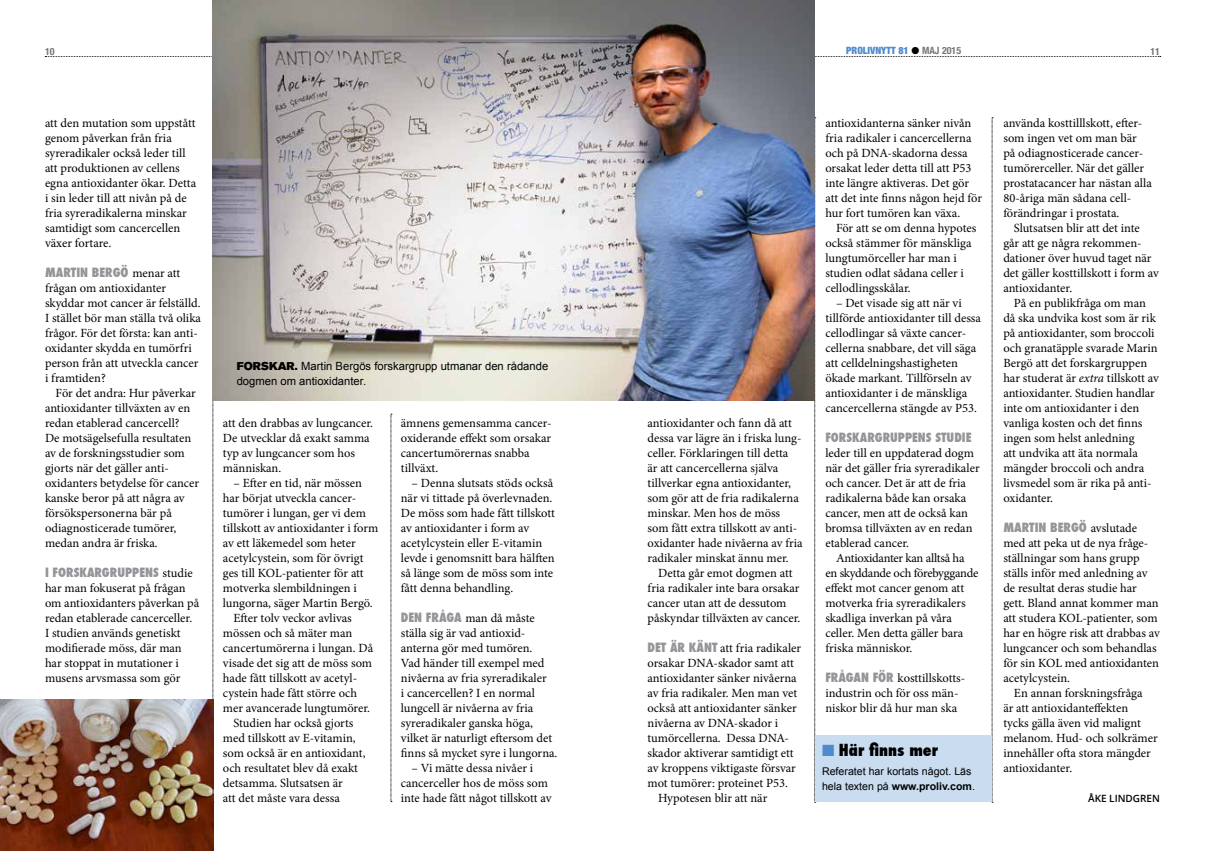
<style>
.page{position:relative;width:1205px;height:851px;background:#fff}
.page>*{position:absolute;margin:0;border:0;box-sizing:border-box;transform-origin:0 0}
.t1{font:800 condensed 16.25px "Futura";color:#000}
.t2{font:12.5px/15px "Minion Pro";color:#000}
.t3{font:800 condensed 12.5px "Futura";color:#939598}
.t4{font:11.25px/15px "Arial";color:#000}
.t5{font:10.62px/15px "Arial";color:#000}
.t6{font:900 condensed 10px "Helvetica Neue";color:#4e8bcc}
.t7{font:600 10px "Open Sans";color:#000}
.t8{font:700 condensed 10px "Helvetica Neue";color:#757779}
.s1{color:#000}
.s2{font-weight:700;color:#757779}
.s3{font-family:"Minion Pro";font-weight:400;font-stretch:normal;color:#000}
.s4{font-family:"Akzidenz Grotesk BQ Super"}
.s5{font-family:"Futura";font-weight:800;font-stretch:condensed;color:#939598}
.s6{color:#4e8bcc}
.s7{font-weight:700}
.s8{font-style:italic}
</style>
<div class="page">
<svg style="left:815px;top:56px;width:345px;height:1px"></svg>
<svg style="left:45px;top:56px;width:168px;height:1px"></svg>
<svg style="left:814px;top:118px;width:2px;height:684px"></svg>
<svg style="left:213px;top:400px;width:1px;height:402px"></svg>
<img style="left:213px;top:0;width:602px;height:400px">
<svg style="left:391px;top:414px;width:1px;height:388px"></svg>
<svg style="left:992px;top:118px;width:1px;height:684px"></svg>
<div style="left:815px;top:735px;width:177px;height:66px;background:#cadcf0"></div>
<img style="left:0;top:699px;width:213px;height:151px">
<p class="t6" style="left:846px;top:43px;width:116px">PROLIVNYTT 81 <span class="s1">●</span> <span class="s2">MAJ 2015</span></p>
<p class="t8" style="left:45px;top:43px;width:11px">10</p>
<p class="t8" style="left:1150px;top:43px;width:11px">11</p>
<p class="t2" style="left:45px;top:115px;width:153px">att den mutation som uppstått genom påverkan från fria syreradikaler också leder till att produktionen av cellens egna antioxidanter ökar. Detta i sin leder till att nivån på de fria syreradikalerna minskar samtidigt som cancercellen växer fortare.</p>
<p class="t3" style="left:45px;top:263px;width:137px">MARTIN BERGÖ <span class="s3">menar att</span></p>
<p class="t2" style="left:45px;top:280px;width:158px">frågan om antioxidanter skyddar mot cancer är felställd.<br>I stället bör man ställa två olika frågor. För det första: kan anti&shy;oxidanter skydda en tumörfri person från att utveckla cancer i framtiden?</p>
<p class="t2" style="left:45px;top:385px;width:156px;text-indent:11px">För det andra: Hur påverkar antioxidanter tillväxten av en redan etablerad cancercell?<br>De motsägelsefulla resultaten av de forskningsstudier som gjorts när det gäller anti&shy;oxidanters betydelse för cancer kanske beror på att några av försökspersonerna bär på odiagnosticerade tumörer, medan andra är friska.</p>
<p class="t3" style="left:45px;top:563px;width:149px">I FORSKARGRUPPENS <span class="s3">studie</span></p>
<p class="t2" style="left:45px;top:580px;width:156px">har man fokuserat på frågan om antioxidanters påverkan på redan etablerade cancerceller.<br>I studien används genetiskt modifierade möss, där man har stoppat in mutationer i musens arvsmassa som gör</p>
<p class="t4" style="left:237px;top:359px;width:313px"><span class="s4">FORSKAR.</span> Martin Bergös forskargrupp utmanar den rådande dogmen om antioxidanter.</p>
<p class="t2" style="left:223px;top:415px;width:152px">att den drabbas av lungcancer.<br>De utvecklar då exakt samma typ av lungcancer som hos människan.</p>
<p class="t2" style="left:234px;top:475px;width:130px">– Efter en tid, när mössen</p>
<p class="t2" style="left:223px;top:490px;width:135px">har börjat utveckla cancer-</p>
<p class="t2" style="left:223px;top:505px;width:145px">tumörer i lungan, ger vi dem</p>
<p class="t2" style="left:223px;top:520px;width:157px">tillskott av antioxidanter i form</p>
<p class="t2" style="left:223px;top:535px;width:134px">av ett läkemedel som heter</p>
<p class="t2" style="left:223px;top:550px;width:142px">acetylcystein, som för övrigt</p>
<p class="t2" style="left:223px;top:565px;width:142px">ges till KOL-patienter för att</p>
<p class="t2" style="left:223px;top:580px;width:135px">motverka slembildningen i</p>
<p class="t2" style="left:223px;top:595px;width:151px">lungorna, säger Martin Bergö.</p>
<p class="t2" style="left:234px;top:610px;width:120px">Efter tolv veckor avlivas</p>
<p class="t2" style="left:223px;top:625px;width:131px">mössen och så mäter man</p>
<p class="t2" style="left:223px;top:640px;width:152px">cancertumörerna i lungan. Då</p>
<p class="t2" style="left:223px;top:655px;width:151px">visade det sig att de möss som</p>
<p class="t2" style="left:223px;top:670px;width:134px">hade fått tillskott av acetyl-</p>
<p class="t2" style="left:223px;top:685px;width:136px">cystein hade fått större och</p>
<p class="t2" style="left:223px;top:700px;width:149px">mer avancerade lungtumörer.</p>
<p class="t2" style="left:234px;top:715px;width:121px">Studien har också gjorts</p>
<p class="t2" style="left:223px;top:730px;width:134px">med tillskott av E-vitamin,</p>
<p class="t2" style="left:223px;top:745px;width:144px">som också är en antioxidant,</p>
<p class="t2" style="left:223px;top:760px;width:137px">och resultatet blev då exakt</p>
<p class="t2" style="left:223px;top:775px;width:121px">detsamma. Slutsatsen är</p>
<p class="t2" style="left:223px;top:790px;width:118px">att det måste vara dessa</p>
<p class="t2" style="left:401px;top:415px;width:152px">ämnens gemensamma cancer&shy;oxiderande effekt som orsakar cancertumörernas snabba tillväxt.</p>
<p class="t2" style="left:401px;top:475px;width:156px;text-indent:11px">– Denna slutsats stöds också när vi tittade på överlevnaden.<br>De möss som hade fått tillskott av antioxidanter i form av acetylcystein eller E-vitamin levde i genomsnitt bara hälften så länge som de möss som inte fått denna behandling.</p>
<p class="t2" style="left:401px;top:610px;width:158px"><span class="s5">DEN FRÅGA</span> man då måste ställa sig är vad antioxid&shy;anterna gör med tumören.<br>Vad händer till exempel med nivåerna av fria syreradikaler<br>i cancercellen? I en normal lungcell är nivåerna av fria syreradikaler ganska höga, vilket är naturligt eftersom det finns så mycket syre i lungorna.</p>
<p class="t2" style="left:401px;top:760px;width:152px;text-indent:11px">– Vi mätte dessa nivåer i cancerceller hos de möss som inte hade fått något tillskott av</p>
<p class="t2" style="left:647px;top:415px;width:157px">antioxidanter och fann då att dessa var lägre än i friska lung&shy;celler. Förklaringen till detta<br>är att cancercellerna själva tillverkar egna antioxidanter, som gör att de fria radikalerna minskar. Men hos de möss som fått extra tillskott av anti&shy;oxidanter hade nivåerna av fria radikaler minskat ännu mer.</p>
<p class="t2" style="left:647px;top:565px;width:154px;text-indent:11px">Detta går emot dogmen att fria radikaler inte bara orsakar cancer utan att de dessutom påskyndar tillväxten av cancer.</p>
<p class="t2" style="left:647px;top:640px;width:155px"><span class="s5">DET ÄR KÄNT</span> att fria radikaler</p>
<p class="t2" style="left:647px;top:655px;width:148px">orsakar DNA-skador samt att</p>
<p class="t2" style="left:647px;top:670px;width:151px">antioxidanter sänker nivåerna</p>
<p class="t2" style="left:647px;top:685px;width:151px">av fria radikaler. Men man vet</p>
<p class="t2" style="left:647px;top:700px;width:151px">också att antioxidanter sänker</p>
<p class="t2" style="left:647px;top:715px;width:132px">nivåerna av DNA-skador i</p>
<p class="t2" style="left:647px;top:730px;width:143px">tumörcellerna. Dessa DNA-</p>
<p class="t2" style="left:647px;top:745px;width:148px">skador aktiverar samtidigt ett</p>
<p class="t2" style="left:647px;top:760px;width:150px">av kroppens viktigaste försvar</p>
<p class="t2" style="left:647px;top:775px;width:142px">mot tumörer: proteinet P53.</p>
<p class="t2" style="left:658px;top:790px;width:111px">Hypotesen blir att när</p>
<p class="t2" style="left:825px;top:115px;width:158px">antioxidanterna sänker nivån fria radikaler i cancercellerna och på DNA-skadorna dessa orsakat leder detta till att P53 inte längre aktiveras. Det gör att det inte finns någon hejd för hur fort tumören kan växa.</p>
<p class="t2" style="left:825px;top:220px;width:152px;text-indent:11px">För att se om denna hypotes också stämmer för mänskliga lungtumörceller har man i studien odlat sådana celler i cellodlingsskålar.</p>
<p class="t2" style="left:825px;top:295px;width:157px;text-indent:11px">– Det visade sig att när vi tillförde antioxidanter till dessa cellodlingar så växte cancer&shy;cellerna snabbare, det vill säga att celldelningshastigheten ökade markant. Tillförseln av antioxidanter i de mänskliga cancercellerna stängde av P53.</p>
<p class="t3" style="left:825px;top:428px;width:148px">FORSKARGRUPPENS STUDIE</p>
<p class="t2" style="left:825px;top:445px;width:156px">leder till en uppdaterad dogm när det gäller fria syreradikaler och cancer. Det är att de fria radikalerna både kan orsaka cancer, men att de också kan bromsa tillväxten av en redan etablerad cancer.</p>
<p class="t2" style="left:825px;top:550px;width:154px;text-indent:11px">Antioxidanter kan alltså ha en skyddande och förebyggande effekt mot cancer genom att motverka fria syreradikalers skadliga inverkan på våra celler. Men detta gäller bara friska människor.</p>
<p class="t2" style="left:825px;top:670px;width:140px"><span class="s5">FRÅGAN FÖR</span> kosttillskotts&shy;industrin och för oss män&shy;niskor blir då hur man ska</p>
<h1 class="t1" style="left:822px;top:739px;width:118px"><span class="s6">■</span> Här finns mer</h1>
<p class="t5" style="left:822px;top:763px;width:154px">Referatet har kortats något. Läs hela texten på <span class="s7">www.proliv.com</span>.</p>
<p class="t2" style="left:1003px;top:115px;width:150px">använda kosttilllskott, efter&shy;som ingen vet om man bär på odiagnosticerade cancer&shy;tumörerceller. När det gäller prostatacancer har nästan alla<br>80-åriga män sådana cell&shy;förändringar i prostata.</p>
<p class="t2" style="left:1003px;top:220px;width:157px;text-indent:11px">Slutsatsen blir att det inte går att ge några rekommen&shy;dationer över huvud taget när det gäller kosttillskott i form av antioxidanter.</p>
<p class="t2" style="left:1003px;top:295px;width:157px;text-indent:11px">På en publikfråga om man då ska undvika kost som är rik på antioxidanter, som broccoli och granatäpple svarade Marin<br>Bergö att det forskargruppen har studerat är <span class="s8">extra</span> tillskott av antioxidanter. Studien handlar inte om antioxidanter i den vanliga kosten och det finns ingen som helst anledning<br>att undvika att äta normala mängder broccoli och andra livsmedel som är rika på anti&shy;oxidanter.</p>
<p class="t3" style="left:1003px;top:518px;width:135px">MARTIN BERGÖ <span class="s3">avslutade</span></p>
<p class="t2" style="left:1003px;top:535px;width:158px">med att peka ut de nya fråge&shy;ställningar som hans grupp ställs inför med anledning av de resultat deras studie har gett. Bland annat kommer man att studera KOL-patienter, som har en högre risk att drabbas av lungcancer och som behandlas för sin KOL med antioxidanten acetylcystein.</p>
<p class="t2" style="left:1003px;top:685px;width:156px;text-indent:11px">En annan forskningsfråga<br>är att antioxidanteffekten<br>tycks gälla även vid malignt melanom. Hud- och solkrämer innehåller ofta stora mängder antioxidanter.</p>
<p class="t7" style="left:1088px;top:791px;width:73px">ÅKE LINDGREN</p>
</div>
